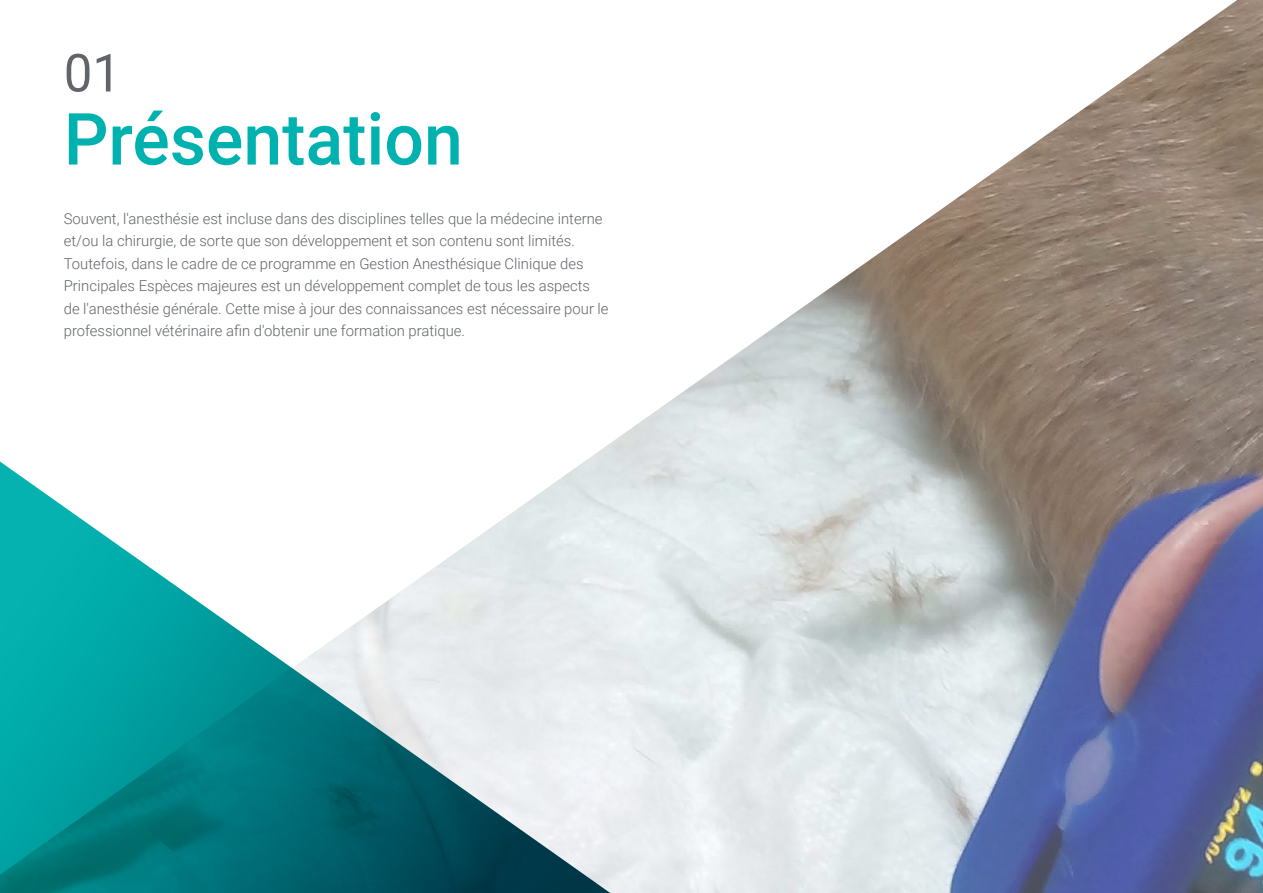
<style>
.page{position:relative;width:1263px;height:893px;background:#fff}
.page>*{position:absolute;margin:0;border:0;box-sizing:border-box;transform-origin:0 0}
.t1{font:500 72px "Roboto";color:#00b2af}
.t2{font:52.5px "Roboto";color:#61646a}
.t3{font:300 15px/22.5px "Roboto";color:#61646a}
</style>
<div class="page">
<img style="left:607px;top:0;width:656px;height:893px">
<svg style="left:0;top:446px;width:640px;height:447px"></svg>
<h2 class="t2" style="left:64px;top:36px;width:59px">01</h2>
<h1 class="t1" style="left:64px;top:89px;width:401px">Présentation</h1>
<p class="t3" style="left:64px;top:207px;width:546px">Souvent, l'anesthésie est incluse dans des disciplines telles que la médecine interne et/ou la chirurgie, de sorte que son développement et son contenu sont limités.<br>Toutefois, dans le cadre de ce programme en Gestion Anesthésique Clinique des Principales Espèces majeures est un développement complet de tous les aspects de l'anesthésie générale. Cette mise à jour des connaissances est nécessaire pour le professionnel vétérinaire afin d'obtenir une formation pratique.</p>
</div>
